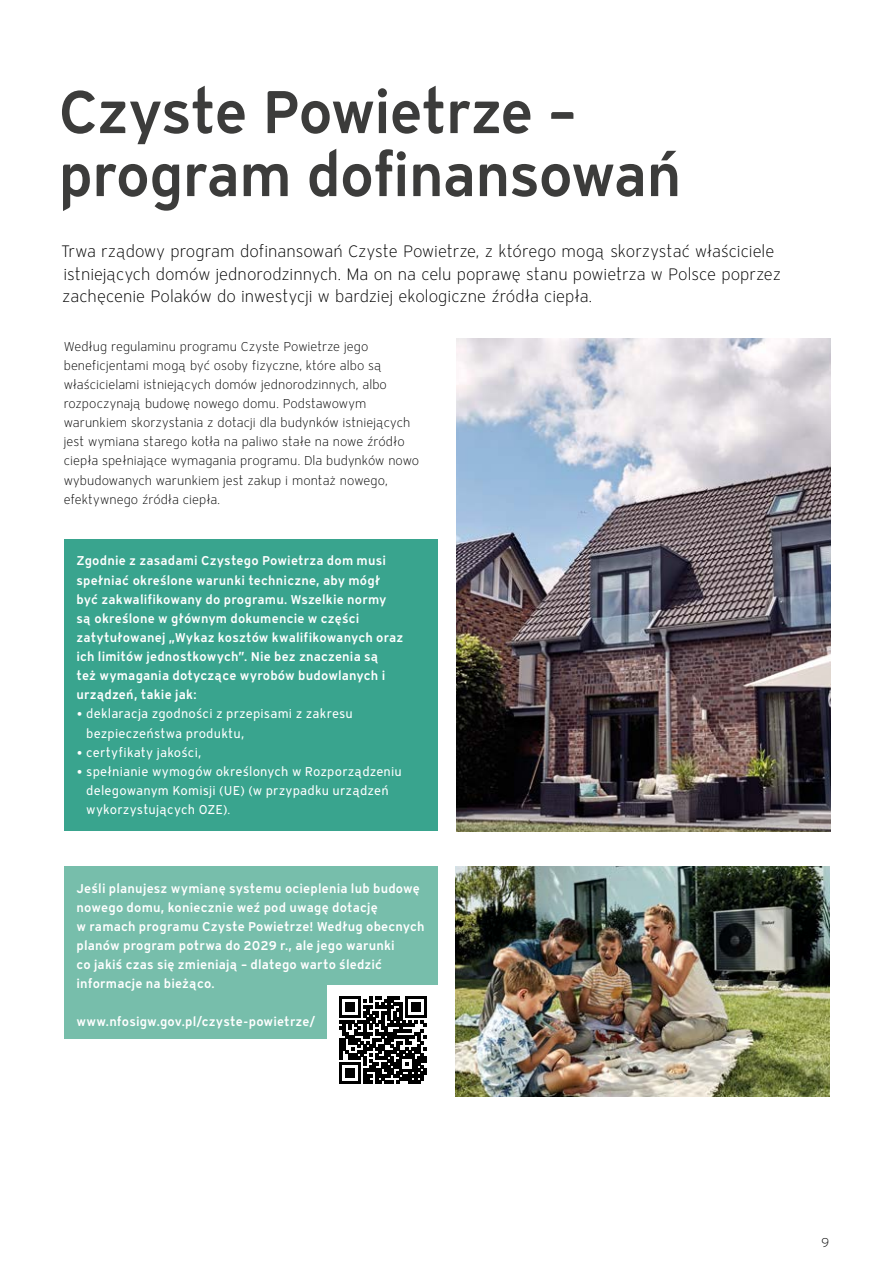
<style>
.page{position:relative;width:893px;height:1263px;background:#fff}
.page>*{position:absolute;margin:0;border:0;box-sizing:border-box;transform-origin:0 0}
.t1{font:600 60px/63px "Vaillant 16";letter-spacing:-.025em;color:#3c3c3b}
.t2{font:300 16.5px/22.5px "Vaillant 16";color:#000}
.t3{font:600 12.75px/19.2px "Vaillant 16";letter-spacing:.01em;color:#fff}
.t4{font:300 12.75px/19.2px "Vaillant 16";color:#000}
.t5{font:12.75px/19.2px "Vaillant 16";letter-spacing:.015em;color:#fff}
</style>
<div class="page">
<img style="left:456px;top:867px;width:373px;height:229px">
<img style="left:456px;top:338px;width:374px;height:493px">
<div style="left:64px;top:867px;width:373px;height:172px;background:#77beab"></div>
<div style="left:64px;top:539px;width:373px;height:292px;background:#39a48e"></div>
<div style="left:327px;top:985px;width:111px;height:111px;background:#fff"></div>
<svg style="left:339px;top:997px;width:87px;height:87px"></svg>
<h1 class="t1" style="left:58px;top:79px;width:625px">Czyste Powietrze – program dofinansowań</h1>
<p class="t2" style="left:61px;top:240px;width:722px">Trwa rządowy program dofinansowań Czyste Powietrze, z którego mogą skorzystać właściciele istniejących domów jednorodzinnych. Ma on na celu poprawę stanu powietrza w Polsce poprzez zachęcenie Polaków do inwestycji w bardziej ekologiczne źródła ciepła.</p>
<p class="t4" style="left:64px;top:336px;width:357px">Według regulaminu programu Czyste Powietrze jego beneficjentami mogą być osoby fizyczne, które albo są właścicielami istniejących domów jednorodzinnych, albo rozpoczynają budowę nowego domu. Podstawowym warunkiem skorzystania z dotacji dla budynków istniejących jest wymiana starego kotła na paliwo stałe na nowe źródło ciepła spełniające wymagania programu. Dla budynków nowo wybudowanych warunkiem jest zakup i montaż nowego, efektywnego źródła ciepła.</p>
<p class="t3" style="left:76px;top:551px;width:328px">Zgodnie z zasadami Czystego Powietrza dom musi spełniać określone warunki techniczne, aby mógł być zakwalifikowany do programu. Wszelkie normy są określone w głównym dokumencie w części zatytułowanej „Wykaz kosztów kwalifikowanych oraz ich limitów jednostkowych”. Nie bez znaczenia są<br>też wymagania dotyczące wyrobów budowlanych i urządzeń, takie jak:</p>
<p class="t5" style="left:86px;top:704px;width:268px;text-indent:-10px">• deklaracja zgodności z przepisami z zakresu bezpieczeństwa produktu,</p>
<p class="t5" style="left:76px;top:742px;width:127px">• certyfikaty jakości,</p>
<p class="t5" style="left:86px;top:761px;width:317px;text-indent:-10px">• spełnianie wymogów określonych w Rozporządzeniu delegowanym Komisji (UE) (w przypadku urządzeń wykorzystujących OZE).</p>
<p class="t3" style="left:77px;top:878px;width:350px">Jeśli planujesz wymianę systemu ocieplenia lub budowę nowego domu, koniecznie weź pod uwagę dotację<br>w ramach programu Czyste Powietrze! Według obecnych planów program potrwa do 2029 r., ale jego warunki<br>co jakiś czas się zmieniają – dlatego warto śledzić informacje na bieżąco.</p>
<p class="t3" style="left:77px;top:1012px;width:240px">www.nfosigw.gov.pl/czyste-powietrze/</p>
<p class="t4" style="left:821px;top:1232px;width:10px">9</p>
</div>
